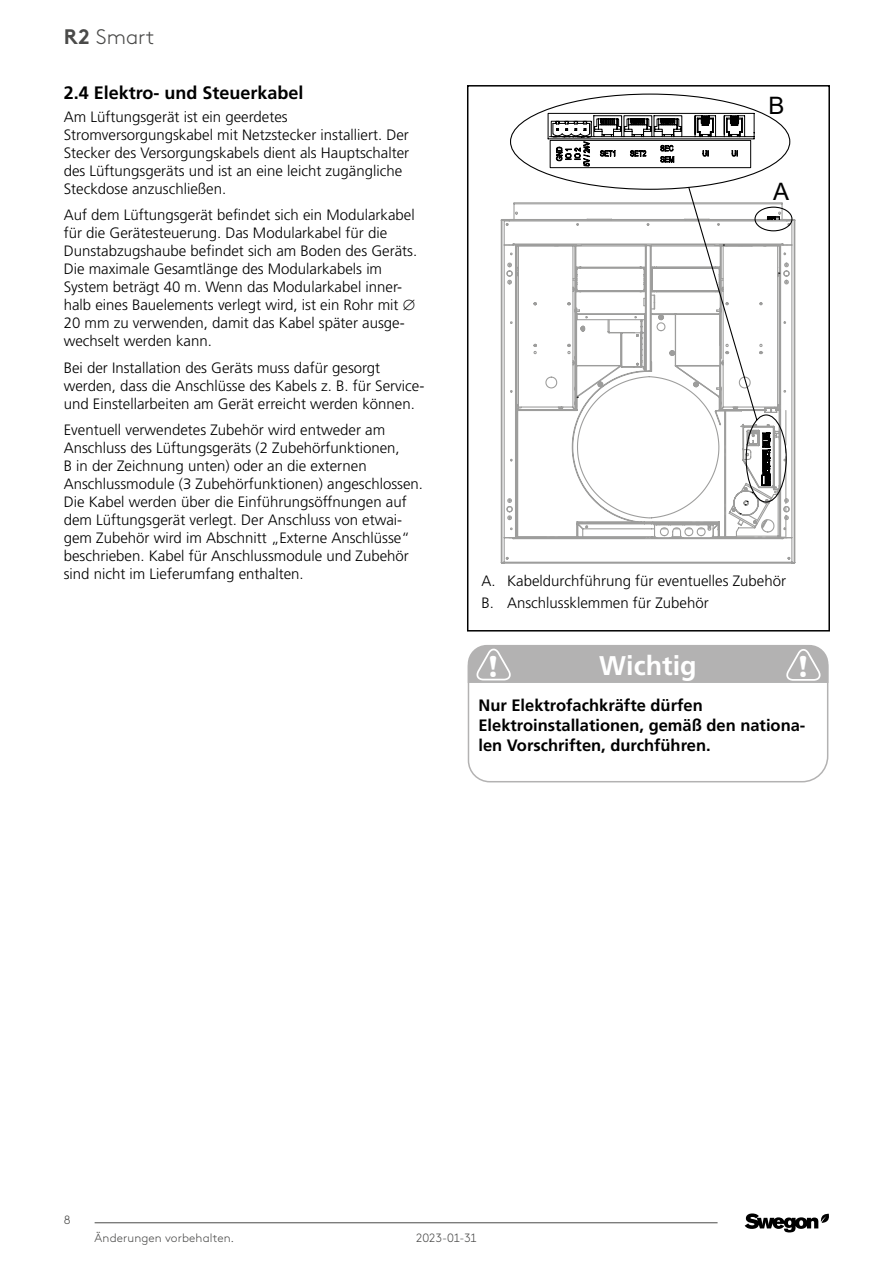
<style>
.page{position:relative;width:893px;height:1263px;background:#fff}
.page>*{position:absolute;margin:0;border:0;box-sizing:border-box;transform-origin:0 0}
.t1{font:700 31.5px "Britannic";color:#fff}
.Otsikko_tärkeää{font:27px "Frutiger LT 65 Bd";color:#fff}
.t2{font:24px "Arial";color:#000}
.t3{font:300 21px "Swegon Brown";color:#4a4a49}
.Väliotsikko_X_X{font:18px "Frutiger LT 65 Bd";color:#000}
.Leipis_huom{font:16.5px/19.8px "Frutiger LT 65 Bd";color:#000}
.Leipis{font:15px/18px "Frutiger LT 45 Lt";color:#000}
.t4{font:300 12px "Swegon Brown";letter-spacing:.01em;color:#4a4a49}
.s1{font-weight:700}
</style>
<div class="page">
<hr style="left:95px;top:1222px;width:623px;height:1px;background:#4a4a49">
<svg style="left:745px;top:1213px;width:84px;height:19px"></svg>
<svg style="left:467px;top:661px;width:362px;height:122px"></svg>
<div style="left:468px;top:645px;width:360px;height:38px;background:#b3b2b2"></div>
<svg style="left:501px;top:219px;width:294px;height:345px"></svg>
<svg style="left:509px;top:94px;width:284px;height:444px"></svg>
<div style="left:467px;top:85px;width:363px;height:546px;border:2px solid #000"></div>
<h3 class="t3" style="left:64px;top:22px;width:92px"><span class="s1">R2</span> Smart</h3>
<p class="Väliotsikko_X_X" style="left:64px;top:83px;width:241px">2.4 Elektro- und Steuerkabel</p>
<p class="Leipis" style="left:64px;top:108px;width:347px">Am Lüftungsgerät ist ein geerdetes Stromversorgungskabel mit Netzstecker installiert. Der Stecker des Versorgungskabels dient als Hauptschalter des Lüftungsgeräts und ist an eine leicht zugängliche Steckdose anzuschließen.</p>
<p class="Leipis" style="left:64px;top:206px;width:355px">Auf dem Lüftungsgerät befindet sich ein Modularkabel für die Gerätesteuerung. Das Modularkabel für die Dunstabzugshaube befindet sich am Boden des Geräts.<br>Die maximale Gesamtlänge des Modularkabels im System beträgt 40 m. Wenn das Modularkabel inner&shy;halb eines Bauelements verlegt wird, ist ein Rohr mit ∅ 20 mm zu verwenden, damit das Kabel später ausge&shy;wechselt werden kann.</p>
<p class="Leipis" style="left:64px;top:359px;width:362px">Bei der Installation des Geräts muss dafür gesorgt werden, dass die Anschlüsse des Kabels z. B. für Service&shy;und Einstellarbeiten am Gerät erreicht werden können.</p>
<p class="Leipis" style="left:64px;top:421px;width:361px">Eventuell verwendetes Zubehör wird entweder am Anschluss des Lüftungsgeräts (2 Zubehörfunktionen,<br>B in der Zeichnung unten) oder an die externen Anschlussmodule (3 Zubehörfunktionen) angeschlossen.<br>Die Kabel werden über die Einführungsöffnungen auf dem Lüftungsgerät verlegt. Der Anschluss von etwai&shy;gem Zubehör wird im Abschnitt „Externe Anschlüsse“ beschrieben. Kabel für Anschlussmodule und Zubehör sind nicht im Lieferumfang enthalten.</p>
<p class="t2" style="left:768px;top:89px;width:18px">B</p>
<p class="t2" style="left:773px;top:175px;width:18px">A</p>
<p class="Leipis" style="left:482px;top:572px;width:306px">A. Kabeldurchführung für eventuelles Zubehör</p>
<p class="Leipis" style="left:482px;top:594px;width:229px">B. Anschlussklemmen für Zubehör</p>
<p class="Otsikko_tärkeää" style="left:599px;top:649px;width:99px">Wichtig</p>
<p class="Leipis_huom" style="left:478px;top:695px;width:329px">Nur Elektrofachkräfte dürfen<br>Elektroinstallationen, gemäß den nationa&shy;len Vorschriften, durchführen.</p>
<p class="t1" style="left:488px;top:649px;width:13px">!</p>
<p class="t1" style="left:797px;top:649px;width:13px">!</p>
<p class="t4" style="left:64px;top:1211px;width:8px">8</p>
<p class="t4" style="left:95px;top:1229px;width:141px">Änderungen vorbehalten.</p>
<p class="t4" style="left:416px;top:1229px;width:63px">2023-01-31</p>
</div>
